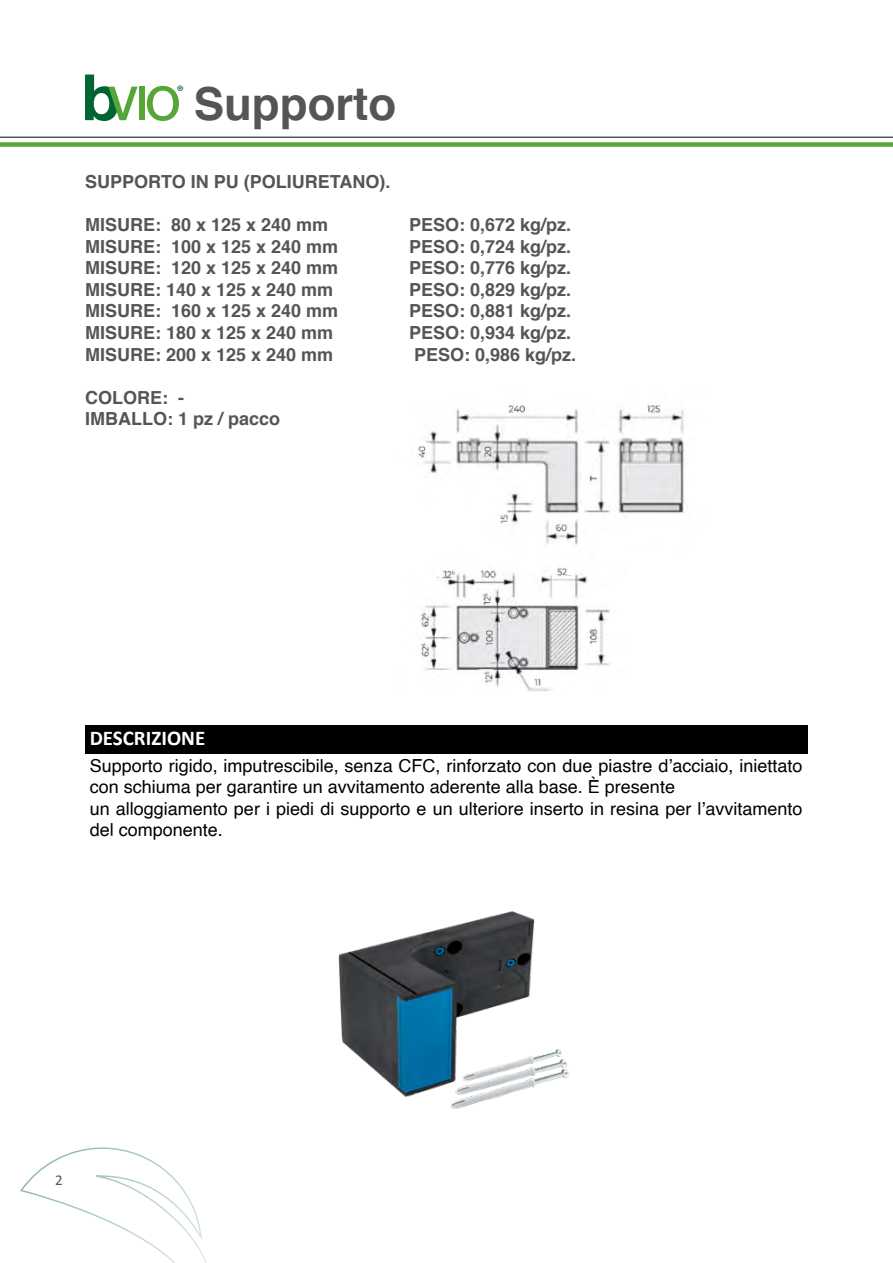
<style>
.page{position:relative;width:893px;height:1263px;background:#fff}
.page>*{position:absolute;margin:0;border:0;box-sizing:border-box;transform-origin:0 0}
.t1{font:700 45.6px "Helvetica";color:#545656}
.t2{font:700 21px "Calibri";color:#fff}
.t3{font:700 18px/21.6px "Helvetica";color:#545656}
.t4{font:18px/21.6px "Helvetica";color:#000}
.t5{font:16.8px "Myriad Pro";color:#006533}
.t6{font:15px "Calibri";color:#545656}
</style>
<div class="page">
<svg style="left:20px;top:1147px;width:187px;height:116px"></svg>
<hr style="left:0;top:137px;width:893px;height:1px;background:#545656">
<div style="left:0;top:142px;width:893px;height:5px;background:#56a637"></div>
<svg style="left:85px;top:75px;width:53px;height:46px"></svg>
<div style="left:139px;top:87px;width:6px;height:33px;background:#56a637"></div>
<svg style="left:147px;top:86px;width:32px;height:35px"></svg>
<div style="left:85px;top:725px;width:722px;height:28px;background:#000"></div>
<img style="left:338px;top:911px;width:231px;height:198px">
<img style="left:418px;top:405px;width:267px;height:287px">
<p class="t5" style="left:177px;top:81px;width:9px">®</p>
<h1 class="t1" style="left:194px;top:67px;width:204px">Supporto</h1>
<p class="t3" style="left:85px;top:171px;width:307px">SUPPORTO IN PU (POLIURETANO).</p>
<p class="t3" style="left:85px;top:214px;width:245px">MISURE: 80 x 125 x 240 mm</p>
<p class="t3" style="left:409px;top:214px;width:164px">PESO: 0,672 kg/pz.</p>
<p class="t3" style="left:85px;top:236px;width:255px">MISURE: 100 x 125 x 240 mm</p>
<p class="t3" style="left:409px;top:236px;width:164px">PESO: 0,724 kg/pz.</p>
<p class="t3" style="left:85px;top:257px;width:255px">MISURE: 120 x 125 x 240 mm</p>
<p class="t3" style="left:409px;top:257px;width:164px">PESO: 0,776 kg/pz.</p>
<p class="t3" style="left:85px;top:279px;width:250px">MISURE: 140 x 125 x 240 mm</p>
<p class="t3" style="left:409px;top:279px;width:164px">PESO: 0,829 kg/pz.</p>
<p class="t3" style="left:85px;top:301px;width:255px">MISURE: 160 x 125 x 240 mm</p>
<p class="t3" style="left:409px;top:301px;width:164px">PESO: 0,881 kg/pz.</p>
<p class="t3" style="left:85px;top:322px;width:250px">MISURE: 180 x 125 x 240 mm</p>
<p class="t3" style="left:409px;top:322px;width:164px">PESO: 0,934 kg/pz.</p>
<p class="t3" style="left:85px;top:344px;width:250px">MISURE: 200 x 125 x 240 mm</p>
<p class="t3" style="left:414px;top:344px;width:164px">PESO: 0,986 kg/pz.</p>
<p class="t3" style="left:85px;top:387px;width:197px">COLORE: -<br>IMBALLO: 1 pz / pacco</p>
<p class="t2" style="left:90px;top:723px;width:117px">DESCRIZIONE</p>
<p class="t4" style="left:90px;top:755px;width:714px">Supporto rigido, imputrescibile, senza CFC, rinforzato con due piastre d’acciaio, iniettato con schiuma per garantire un avvitamento aderente alla base. È presente<br>un alloggiamento per i piedi di supporto e un ulteriore inserto in resina per l’avvitamento del componente.</p>
<p class="t6" style="left:55px;top:1171px;width:9px">2</p>
</div>
